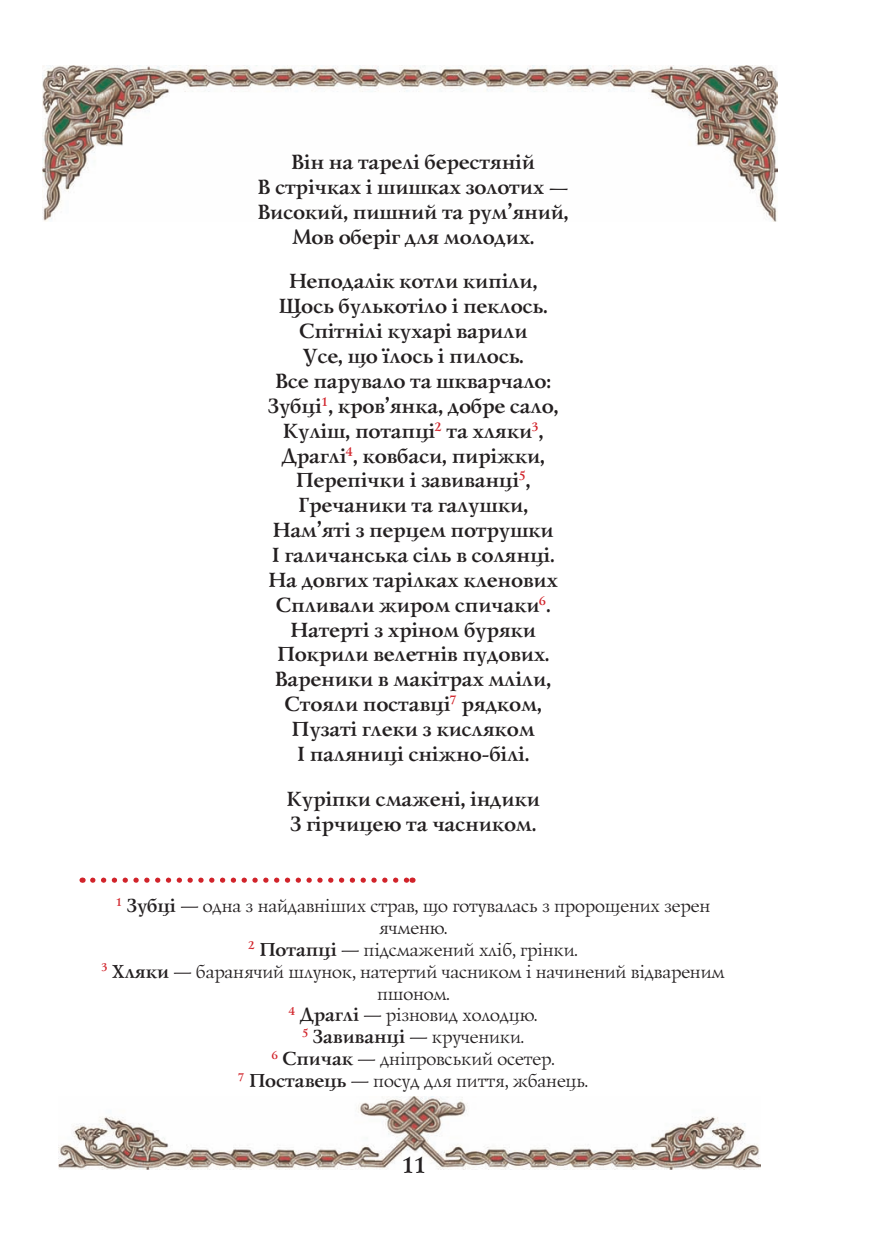
<style>
.page{position:relative;width:869px;height:1241px;background:#fff}
.page>*{position:absolute;margin:0;border:0;box-sizing:border-box;transform-origin:0 0}
.t1{font:700 22.75px "A Classic Lazurski";color:#231f20}
.t2{font:700 21px/24.8px "Lazurski C";color:#231f20;text-align:center}
.t3{font:19.25px/21.9px "Lazurski C";color:#231f20;text-align:center}
.s1{font-weight:700}
</style>
<div class="page">
<img style="left:42px;top:65px;width:735px;height:157px">
<img style="left:59px;top:1096px;width:700px;height:72px">
<svg style="left:93px;top:877px;width:313px;height:5px"></svg>
<p class="t2" style="left:257px;top:152px;width:312px">Він на тарелі берестяній<br>В стрічках і шишках золотих —<br>Високий, пишний та рум’яний,<br>Мов оберіг для молодих.</p>
<p class="t2" style="left:267px;top:271px;width:292px">Неподалік котли кипіли,<br>Щось булькотіло і пеклось.<br>Спітнілі кухарі варили<br>Усе, що їлось і пилось.<br>Все парувало та шкварчало:<br>Зубці<sup>1</sup>, кров’янка, добре сало,<br>Куліш, потапці<sup>2</sup> та хляки<sup>3</sup>,<br>Драглі<sup>4</sup>, ковбаси, пиріжки,<br>Перепічки і завиванці<sup>5</sup>,<br>Гречаники та галушки,<br>Нам’яті з перцем потрушки<br>І галичанська сіль в солянці.<br>На довгих тарілках кленових<br>Спливали жиром спичаки<sup>6</sup>.<br>Натерті з хріном буряки<br>Покрили велетнів пудових.<br>Вареники в макітрах мліли,<br>Стояли поставці<sup>7</sup> рядком,<br>Пузаті глеки з кисляком<br>І паляниці сніжно-білі.</p>
<p class="t2" style="left:285px;top:788px;width:254px;text-align:left">Куріпки смажені, індики<br>З гірчицею та часником.</p>
<p class="t3" style="left:101px;top:894px;width:623px"><sup>1</sup> <span class="s1">Зубці</span> — одна з найдавніших страв, що готувалась з пророщених зерен ячменю.<br><sup>2</sup> <span class="s1">Потапці</span> — підсмажений хліб, грінки.<br><sup>3</sup> <span class="s1">Хляки</span> — баранячий шлунок, натертий часником і начинений відвареним пшоном.<br><sup>4</sup> <span class="s1">Драглі</span> — різновид холодцю.<br><sup>5</sup> <span class="s1">Завиванці</span> — крученики.<br><sup>6</sup> <span class="s1">Спичак</span> — дніпровський осетер.<br><sup>7</sup> <span class="s1">Поставець</span> — посуд для пиття, жбанець.</p>
<p class="t1" style="left:400px;top:1155px;width:26px">11</p>
</div>
